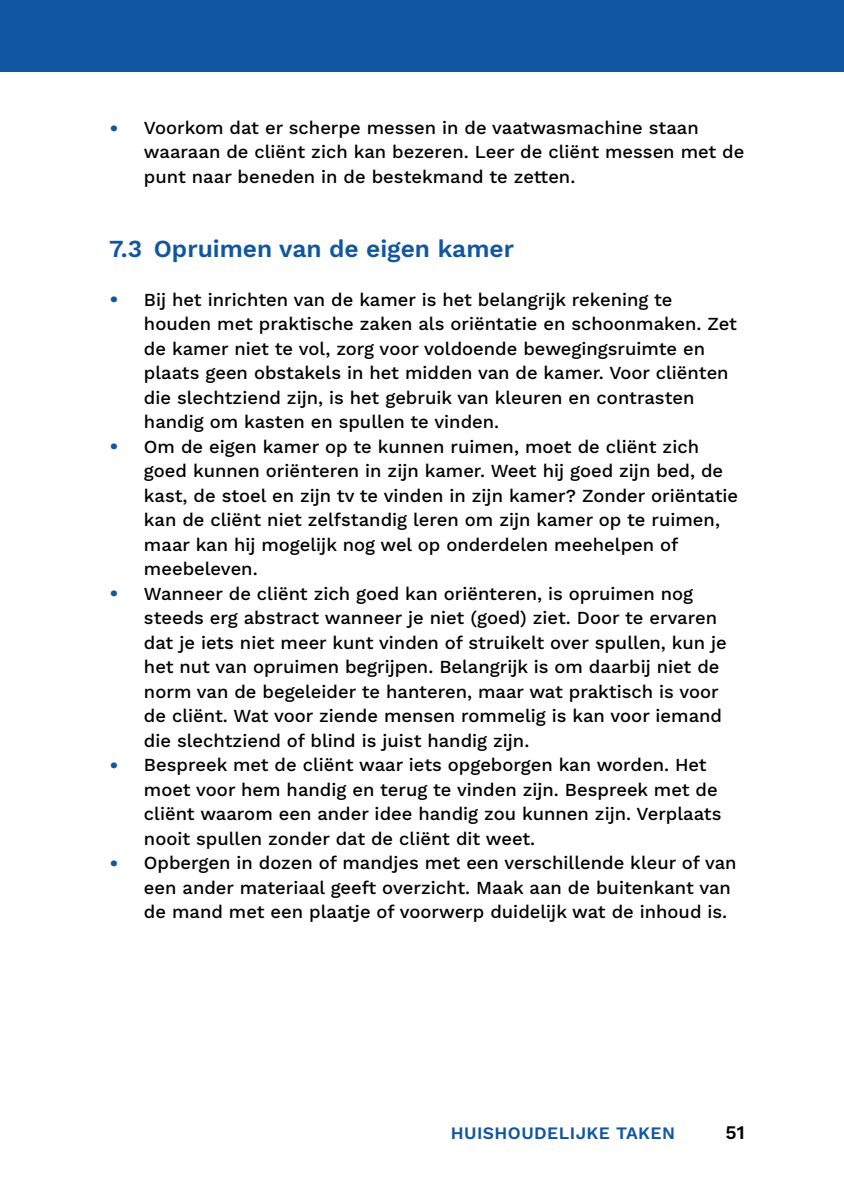
<style>
.page{position:relative;width:844px;height:1191px;background:#fff}
.page>*{position:absolute;margin:0;border:0;box-sizing:border-box;transform-origin:0 0}
.Kop_2_deel_2{font:600 24.5px "Work Sans";color:#1056a0}
.t1{font:600 19.25px "Work Sans";color:#000}
.Bullit_deel_2{font:500 18.38px/24.5px "Work Sans";color:#000}
.t2{font:600 17.5px "Work Sans";letter-spacing:.025em;color:#1056a0}
.s1{font-size:22.75px;color:#1056a0}
</style>
<div class="page">
<div style="left:0;top:0;width:843px;height:72px;background:#1056a0"></div>
<p class="Bullit_deel_2" style="left:144px;top:115px;width:602px;text-indent:-35px"><span class="s1">•</span> Voorkom dat er scherpe messen in de vaatwasmachine staan waaraan de cliënt zich kan bezeren. Leer de cliënt messen met de punt naar beneden in de bestekmand te zetten.</p>
<h2 class="Kop_2_deel_2" style="left:109px;top:230px;width:406px">7.3 Opruimen van de eigen kamer</h2>
<p class="Bullit_deel_2" style="left:144px;top:286px;width:594px;text-indent:-35px"><span class="s1">•</span> Bij het inrichten van de kamer is het belangrijk rekening te houden met praktische zaken als oriëntatie en schoonmaken. Zet de kamer niet te vol, zorg voor voldoende bewegingsruimte en plaats geen obstakels in het midden van de kamer. Voor cliënten die slechtziend zijn, is het gebruik van kleuren en contrasten handig om kasten en spullen te vinden.</p>
<p class="Bullit_deel_2" style="left:144px;top:433px;width:595px;text-indent:-35px"><span class="s1">•</span> Om de eigen kamer op te kunnen ruimen, moet de cliënt zich goed kunnen oriënteren in zijn kamer. Weet hij goed zijn bed, de kast, de stoel en zijn tv te vinden in zijn kamer? Zonder oriëntatie kan de cliënt niet zelfstandig leren om zijn kamer op te ruimen, maar kan hij mogelijk nog wel op onderdelen meehelpen of meebeleven.</p>
<p class="Bullit_deel_2" style="left:144px;top:580px;width:584px;text-indent:-35px"><span class="s1">•</span> Wanneer de cliënt zich goed kan oriënteren, is opruimen nog steeds erg abstract wanneer je niet (goed) ziet. Door te ervaren dat je iets niet meer kunt vinden of struikelt over spullen, kun je het nut van opruimen begrijpen. Belangrijk is om daarbij niet de norm van de begeleider te hanteren, maar wat praktisch is voor de cliënt. Wat voor ziende mensen rommelig is kan voor iemand die slechtziend of blind is juist handig zijn.</p>
<p class="Bullit_deel_2" style="left:144px;top:752px;width:579px;text-indent:-35px"><span class="s1">•</span> Bespreek met de cliënt waar iets opgeborgen kan worden. Het moet voor hem handig en terug te vinden zijn. Bespreek met de cliënt waarom een ander idee handig zou kunnen zijn. Verplaats nooit spullen zonder dat de cliënt dit weet.</p>
<p class="Bullit_deel_2" style="left:144px;top:850px;width:594px;text-indent:-35px"><span class="s1">•</span> Opbergen in dozen of mandjes met een verschillende kleur of van een ander materiaal geeft overzicht. Maak aan de buitenkant van de mand met een plaatje of voorwerp duidelijk wat de inhoud is.</p>
<p class="t2" style="left:450px;top:1119px;width:226px">H uishoudelijke taken</p>
<p class="t1" style="left:725px;top:1117px;width:21px">51</p>
</div>
